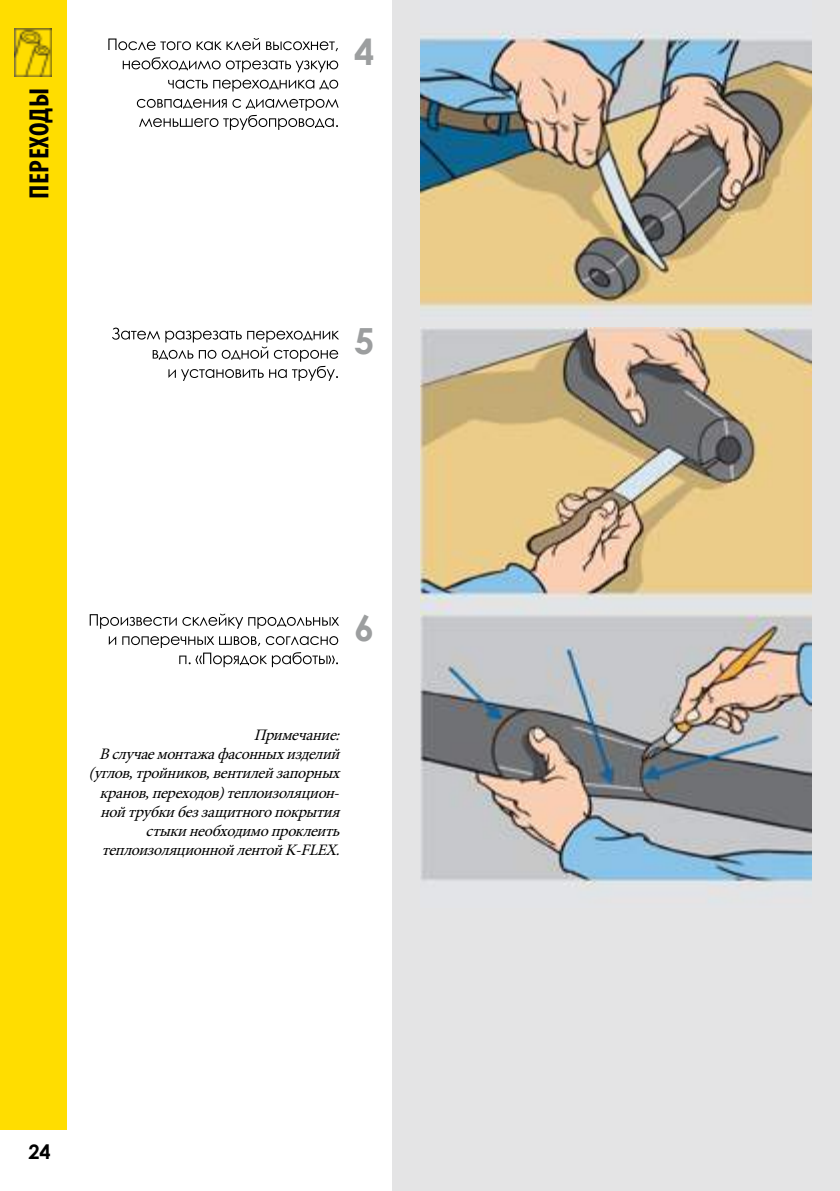
<style>
.page{position:relative;width:840px;height:1191px;background:#fff}
.page>*{position:absolute;margin:0;border:0;box-sizing:border-box;transform-origin:0 0}
.t1{font:700 36px "Century Gothic";color:#9c9e9f}
.t2{font:700 condensed 28px "Myriad Pro";letter-spacing:.02em;color:#000}
.t3{font:700 20px "Century Gothic";color:#000}
.t4{font:italic 16px/19.2px "Minion Pro";color:#000;text-align:right}
</style>
<div class="page">
<div style="left:393px;top:0;width:446px;height:1191px;background:#e4e4e5"></div>
<div style="left:0;top:0;width:66px;height:1129px;background:#fd0"></div>
<svg style="left:108px;top:38px;width:230px;height:13px"></svg>
<svg style="left:123px;top:57px;width:215px;height:15px"></svg>
<svg style="left:168px;top:80px;width:170px;height:11px"></svg>
<svg style="left:137px;top:99px;width:201px;height:31px"></svg>
<svg style="left:112px;top:327px;width:227px;height:54px"></svg>
<svg style="left:90px;top:614px;width:249px;height:15px"></svg>
<svg style="left:109px;top:636px;width:229px;height:31px"></svg>
<img style="left:15px;top:28px;width:37px;height:49px">
<img style="left:420px;top:31px;width:391px;height:288px">
<hr style="left:839px;top:0;width:1px;height:1191px;background:#e4e4e5">
<img style="left:420px;top:327px;width:391px;height:560px">
<h2 class="t2" style="left:22px;top:199px;width:113px;rotate:-90deg">ПЕРЕХОДЫ</h2>
<h1 class="t1" style="left:354px;top:25px;width:22px">4</h1>
<h1 class="t1" style="left:354px;top:314px;width:22px">5</h1>
<h1 class="t1" style="left:354px;top:600px;width:22px">6</h1>
<p class="t4" style="left:89px;top:725px;width:258px">Примечание:<br>Вслучаемонтажа фасонныхизделий (углов, тройников, вентилейзапорных кранов, переходов) теплоизоляцион&shy;ной трубкибеззащитногопокрытия стыкинеобходимопроклеить теплоизоляционной лентойK-FLEX.</p>
<p class="t3" style="left:28px;top:1136px;width:24px">24</p>
</div>
